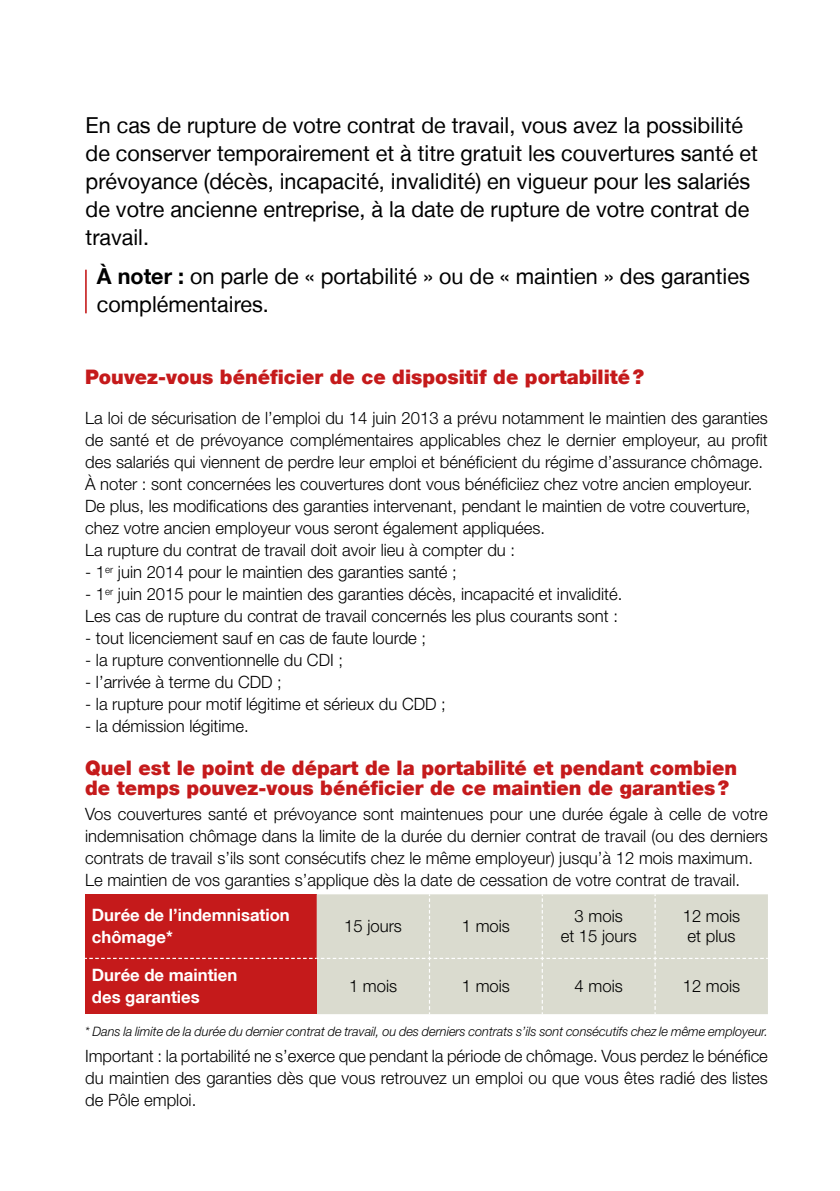
<style>
.page{position:relative;width:840px;height:1191px;background:#fff}
.page>*{position:absolute;margin:0;border:0;box-sizing:border-box;transform-origin:0 0}
.t1{font:22px/28px "Helvetica Neue LT";color:#000}
.t2{font:900 20px/20px "Helvetica Neue LT";color:#c51a1b}
.t3{font:300 17px/22px "Helvetica Neue LT Std";color:#000}
.t4{font:700 17px/22px "Helvetica Neue LT";color:#fff}
.t5{font:italic 300 13px "Helvetica Neue LT Std";color:#000}
.s1{font-weight:700}
</style>
<div class="page">
<svg style="left:85px;top:894px;width:682px;height:120px;background:#d39a92"></svg>
<hr style="left:85px;top:270px;width:2px;height:43px;background:#c51a1b">
<p class="t1" style="left:85px;top:111px;width:673px">En cas de rupture de votre contrat de travail, vous avez la possibilité de conserver temporairement et à titre gratuit les couvertures santé et prévoyance (décès, incapacité, invalidité) en vigueur pour les salariés de votre ancienne entreprise, à la date de rupture de votre contrat de travail.</p>
<p class="t1" style="left:97px;top:262px;width:654px"><span class="s1">À noter :</span> on parle de « portabilité » ou de « maintien » des garanties complémentaires.</p>
<p class="t2" style="left:85px;top:367px;width:560px">Pouvez-vous bénéficier de ce dispositif de portabilité?</p>
<p class="t3" style="left:85px;top:407px;width:684px">La loi de sécurisation de l’emploi du 14 juin 2013 a prévu notamment le maintien des garanties de santé et de prévoyance complémentaires applicables chez le dernier employeur, au profit des salariés qui viennent de perdre leur emploi et bénéficient du régime d’assurance chômage.<br>À noter : sont concernées les couvertures dont vous bénéficiiez chez votre ancien employeur.<br>De plus, les modifications des garanties intervenant, pendant le maintien de votre couverture, chez votre ancien employeur vous seront également appliquées.<br>La rupture du contrat de travail doit avoir lieu à compter du :</p>
<p class="t3" style="left:85px;top:561px;width:373px">- 1<sup>er</sup> juin 2014 pour le maintien des garanties santé ;</p>
<p class="t3" style="left:85px;top:583px;width:538px">- 1<sup>er</sup> juin 2015 pour le maintien des garanties décès, incapacité et invalidité.<br>Les cas de rupture du contrat de travail concernés les plus courants sont :</p>
<p class="t3" style="left:85px;top:627px;width:342px">- tout licenciement sauf en cas de faute lourde ;</p>
<p class="t3" style="left:85px;top:649px;width:259px">- la rupture conventionnelle du CDI ;</p>
<p class="t3" style="left:85px;top:671px;width:198px">- l’arrivée à terme du CDD ;</p>
<p class="t3" style="left:85px;top:693px;width:362px">- la rupture pour motif légitime et sérieux du CDD ;</p>
<p class="t3" style="left:85px;top:715px;width:165px">- la démission légitime.</p>
<p class="t2" style="left:85px;top:757px;width:653px">Quel est le point de départ de la portabilité et pendant combien de temps pouvez-vous bénéficier de ce maintien de garanties?</p>
<p class="t3" style="left:85px;top:803px;width:684px">Vos couvertures santé et prévoyance sont maintenues pour une durée égale à celle de votre indemnisation chômage dans la limite de la durée du dernier contrat de travail (ou des derniers contrats de travail s’ils sont consécutifs chez le même employeur) jusqu’à 12 mois maximum.<br>Le maintien de vos garanties s’applique dès la date de cessation de votre contrat de travail.</p>
<p class="t4" style="left:92px;top:904px;width:199px">Durée de l’indemnisation chômage*</p>
<p class="t3" style="left:344px;top:915px;width:59px">15 jours</p>
<p class="t3" style="left:461px;top:915px;width:50px">1 mois</p>
<p class="t3" style="left:560px;top:906px;width:77px;line-height:20px;text-align:center">3 mois<br>et 15 jours</p>
<p class="t3" style="left:682px;top:906px;width:59px;line-height:20px">12 mois et plus</p>
<p class="t4" style="left:92px;top:964px;width:147px">Durée de maintien des garanties</p>
<p class="t3" style="left:349px;top:975px;width:50px">1 mois</p>
<p class="t3" style="left:461px;top:975px;width:50px">1 mois</p>
<p class="t3" style="left:574px;top:975px;width:50px">4 mois</p>
<p class="t3" style="left:682px;top:975px;width:59px">12 mois</p>
<p class="t5" style="left:85px;top:1024px;width:684px">* Dans la limite de la durée du dernier contrat de travail, ou des derniers contrats s’ils sont consécutifs chez le même employeur.</p>
<p class="t3" style="left:85px;top:1045px;width:684px;text-align:justify">Important : la portabilité ne s’exerce que pendant la période de chômage. Vous perdez le bénéfice du maintien des garanties dès que vous retrouvez un emploi ou que vous êtes radié des listes de Pôle emploi.</p>
</div>
